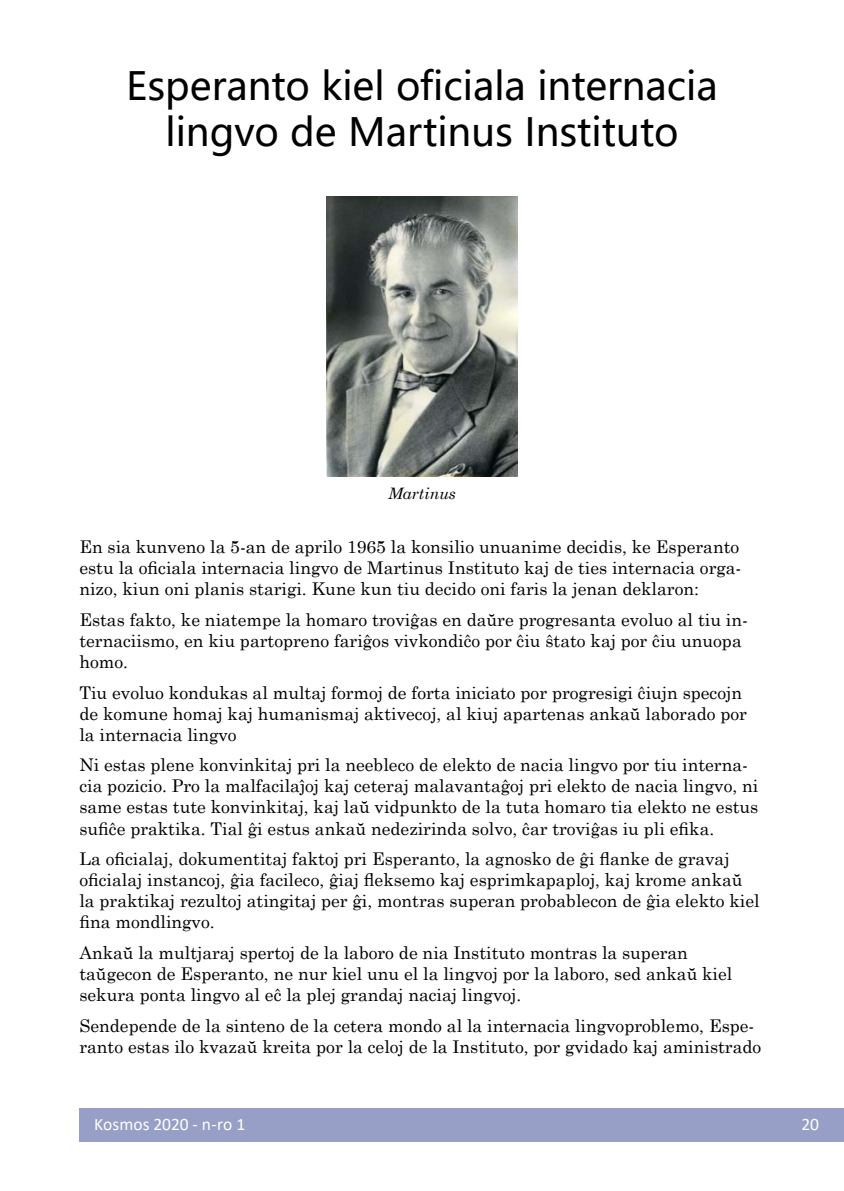
<style>
.page{position:relative;width:844px;height:1191px;background:#fff}
.page>*{position:absolute;margin:0;border:0;box-sizing:border-box;transform-origin:0 0}
.t1{font:38.5px/46.2px "Microsoft Ya Hei";color:#000;text-align:center}
.t2{font:17.5px/21px "Century Schoolbook";color:#000}
.t3{font:17.5px "Calibri";letter-spacing:-.005em;color:#fff}
.t4{font:italic 15.75px "Century Schoolbook";color:#000}
</style>
<div class="page">
<div style="left:79px;top:1107px;width:764px;height:34px;background:#979fc6"></div>
<img style="left:326px;top:196px;width:191px;height:281px">
<h1 class="t1" style="left:126px;top:62px;width:593px">Esperanto kiel oficiala internacia lingvo de Martinus Instituto</h1>
<p class="t4" style="left:388px;top:482px;width:69px">Martinus</p>
<p class="t2" style="left:79px;top:534px;width:663px">En sia kunveno la 5-an de aprilo 1965 la konsilio unuanime decidis, ke Esperanto estu la oficiala internacia lingvo de Martinus Instituto kaj de ties internacia orga&shy;nizo, kiun oni planis starigi. Kune kun tiu decido oni faris la jenan deklaron:</p>
<p class="t2" style="left:79px;top:607px;width:669px">Estas fakto, ke niatempe la homaro troviĝas en daŭre progresanta evoluo al tiu in&shy;ternaciismo, en kiu partopreno fariĝos vivkondiĉo por ĉiu ŝtato kaj por ĉiu unuopa homo.</p>
<p class="t2" style="left:79px;top:680px;width:669px">Tiu evoluo kondukas al multaj formoj de forta iniciato por progresigi ĉiujn specojn de komune homaj kaj humanismaj aktivecoj, al kiuj apartenas ankaŭ laborado por la internacia lingvo</p>
<p class="t2" style="left:79px;top:753px;width:680px">Ni estas plene konvinkitaj pri la neebleco de elekto de nacia lingvo por tiu interna&shy;cia pozicio. Pro la malfacilaĵoj kaj ceteraj malavantaĝoj pri elekto de nacia lingvo, ni same estas tute konvinkitaj, kaj laŭ vidpunkto de la tuta homaro tia elekto ne estus sufiĉe praktika. Tial ĝi estus ankaŭ nedezirinda solvo, ĉar troviĝas iu pli efika.</p>
<p class="t2" style="left:79px;top:847px;width:681px">La oficialaj, dokumentitaj faktoj pri Esperanto, la agnosko de ĝi flanke de gravaj oficialaj instancoj, ĝia facileco, ĝiaj fleksemo kaj esprimkapaploj, kaj krome ankaŭ la praktikaj rezultoj atingitaj per ĝi, montras superan probablecon de ĝia elekto kiel fina mondlingvo.</p>
<p class="t2" style="left:79px;top:941px;width:654px">Ankaŭ la multjaraj spertoj de la laboro de nia Instituto montras la superan taŭgecon de Esperanto, ne nur kiel unu el la lingvoj por la laboro, sed ankaŭ kiel sekura ponta lingvo al eĉ la plej grandaj naciaj lingvoj.</p>
<p class="t2" style="left:79px;top:1014px;width:683px">Sendepende de la sinteno de la cetera mondo al la internacia lingvoproblemo, Espe&shy;ranto estas ilo kvazaŭ kreita por la celoj de la Instituto, por gvidado kaj aministrado</p>
<p class="t3" style="left:94px;top:1112px;width:152px">Kosmos 2020 - n-ro 1</p>
<p class="t3" style="left:801px;top:1112px;width:19px">20</p>
</div>
